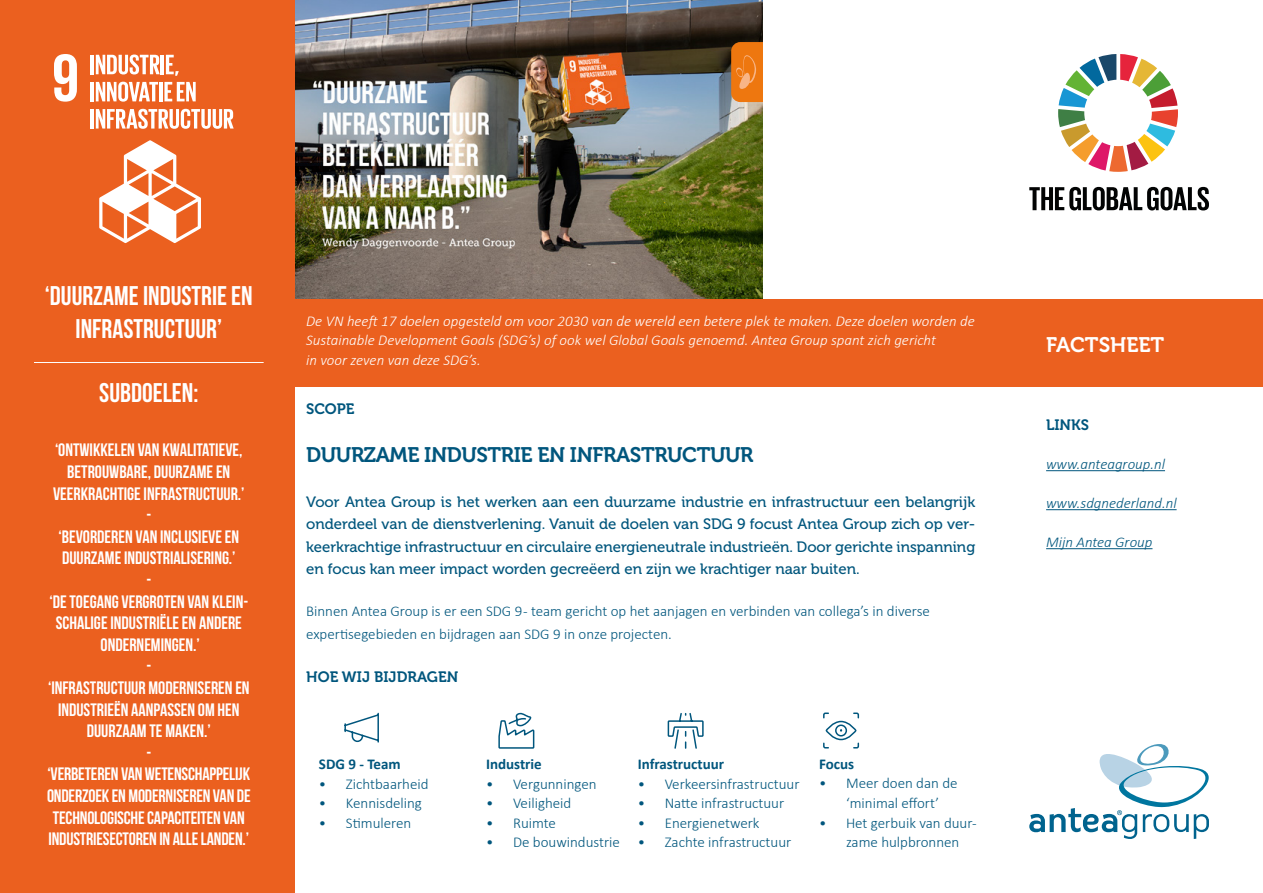
<style>
.page{position:relative;width:1263px;height:893px;background:#fff}
.page>*{position:absolute;margin:0;border:0;box-sizing:border-box;transform-origin:0 0}
.t1{font:27px/32.4px "Bebas Neue";color:#fff;text-align:center}
.t2{font:21px "Museo 700";letter-spacing:-.02em;color:#00567d}
.t3{font:21px "Museo 700";color:#fff}
.t4{font:18px/21.6px "Bebas Neue";color:#fff;text-align:center}
.t5{font:300 15px/19.5px "Calibri";color:#00567d}
.t6{font:15px/22.5px "Museo 500";color:#00567d;text-align:justify}
.t7{font:italic 300 15px/19.5px "Calibri";color:#fff}
.t8{font:italic 300 15px "Calibri";color:#00567d}
.t9{font:700 15px "Calibri";color:#00567d}
.t10{font:15px "Museo 700";color:#00567d}
</style>
<div class="page">
<img style="left:295px;top:0;width:468px;height:300px">
<div style="left:0;top:0;width:295px;height:893px;background:#eb601f"></div>
<div style="left:281px;top:300px;width:982px;height:87px;background:#eb601f"></div>
<svg style="left:54px;top:54px;width:23px;height:48px"></svg>
<hr style="left:91px;top:55px;width:3px;height:19px;background:#fff">
<svg style="left:96px;top:55px;width:64px;height:19px"></svg>
<hr style="left:161px;top:55px;width:3px;height:19px;background:#fff">
<svg style="left:166px;top:55px;width:13px;height:21px"></svg>
<hr style="left:91px;top:82px;width:3px;height:19px;background:#fff">
<svg style="left:96px;top:82px;width:62px;height:20px"></svg>
<hr style="left:159px;top:82px;width:4px;height:19px;background:#fff">
<svg style="left:164px;top:82px;width:32px;height:19px"></svg>
<hr style="left:91px;top:109px;width:3px;height:20px;background:#fff">
<svg style="left:96px;top:109px;width:138px;height:20px"></svg>
<svg style="left:99px;top:140px;width:102px;height:103px"></svg>
<hr style="left:1046px;top:470px;width:119px;height:1px;background:#00567d">
<hr style="left:1046px;top:509px;width:130px;height:1px;background:#00567d">
<hr style="left:1046px;top:548px;width:106px;height:1px;background:#00567d">
<svg style="left:1029px;top:744px;width:180px;height:95px"></svg>
<svg style="left:1029px;top:187px;width:180px;height:23px"></svg>
<svg style="left:1058px;top:54px;width:120px;height:118px"></svg>
<svg style="left:731px;top:42px;width:32px;height:60px;background:#eb7c1c"></svg>
<hr style="left:34px;top:362px;width:230px;height:1px;background:#fff">
<svg style="left:344px;top:712px;width:35px;height:31px"></svg>
<svg style="left:823px;top:712px;width:37px;height:37px"></svg>
<svg style="left:498px;top:712px;width:37px;height:37px"></svg>
<svg style="left:667px;top:713px;width:37px;height:36px"></svg>
<h1 class="t1" style="left:45px;top:279px;width:209px">‘DUURZAME INDUSTRIE EN<br>INFRASTRUCTUUR’</h1>
<h1 class="t1" style="left:99px;top:376px;width:101px">SUBDOELEN:</h1>
<p class="t4" style="left:47px;top:439px;width:205px">‘ONTWIKKELEN VAN KWALITATIEVE,<br>BETROUWBARE, DUURZAME EN<br>VEERKRACHTIGE INFRASTRUCTUUR.’<br>-<br>‘BEVORDEREN VAN INCLUSIEVE EN<br>DUURZAME INDUSTRIALISERING.’<br>-<br>‘DE TOEGANG VERGROTEN VAN KLEIN-<br>SCHALIGE INDUSTRIËLE EN ANDERE<br>ONDERNEMINGEN.’<br>-<br>‘INFRASTRUCTUUR MODERNISEREN EN<br>INDUSTRIEËN AANPASSEN OM HEN<br>DUURZAAM TE MAKEN.’<br>-<br>‘VERBETEREN VAN WETENSCHAPPELIJK<br>ONDERZOEK EN MODERNISEREN VAN DE<br>TECHNOLOGISCHE CAPACITEITEN VAN<br>INDUSTRIESECTOREN IN ALLE LANDEN.’</p>
<p class="t7" style="left:306px;top:311px;width:670px">De VN heeft 17 doelen opgesteld om voor 2030 van de wereld een betere plek te maken. Deze doelen worden de<br>Sustainable Development Goals (SDG’s) of ook wel Global Goals genoemd. Antea Group spant zich gericht<br>in voor zeven van deze SDG’s.</p>
<p class="t10" style="left:306px;top:400px;width:50px">SCOPE</p>
<p class="t2" style="left:306px;top:443px;width:449px">DUURZAME INDUSTRIE EN INFRASTRUCTUUR</p>
<p class="t6" style="left:306px;top:491px;width:671px">Voor Antea Group is het werken aan een duurzame industrie en infrastructuur een belangrijk onderdeel van de dienstverlening. Vanuit de doelen van SDG 9 focust Antea Group zich op ver&shy;keerkrachtige infrastructuur en circulaire energieneutrale industrieën. Door gerichte inspanning en focus kan meer impact worden gecreëerd en zijn we krachtiger naar buiten.</p>
<p class="t5" style="left:306px;top:600px;width:625px;line-height:22.5px">Binnen Antea Group is er een SDG 9 - team gericht op het aanjagen en verbinden van collega’s in diverse expertisegebieden en bijdragen aan SDG 9 in onze projecten.</p>
<p class="t10" style="left:306px;top:669px;width:154px">HOE WIJ BIJDRAGEN</p>
<p class="t9" style="left:319px;top:754px;width:83px">SDG 9 - Team</p>
<p class="t5" style="left:319px;top:774px;width:111px">• Zichtbaarheid</p>
<p class="t5" style="left:319px;top:793px;width:105px">• Kennisdeling</p>
<p class="t5" style="left:319px;top:813px;width:94px">• Stimuleren</p>
<p class="t9" style="left:486px;top:754px;width:57px">Industrie</p>
<p class="t5" style="left:486px;top:774px;width:112px">• Vergunningen</p>
<p class="t5" style="left:486px;top:793px;width:87px">• Veiligheid</p>
<p class="t5" style="left:486px;top:813px;width:71px">• Ruimte</p>
<p class="t5" style="left:486px;top:832px;width:135px">• De bouwindustrie</p>
<p class="t9" style="left:638px;top:754px;width:88px">Infrastructuur</p>
<p class="t5" style="left:638px;top:774px;width:163px">• Verkeersinfrastructuur</p>
<p class="t5" style="left:638px;top:793px;width:148px">• Natte infrastructuur</p>
<p class="t5" style="left:638px;top:813px;width:123px">• Energienetwerk</p>
<p class="t5" style="left:638px;top:832px;width:155px">• Zachte infrastructuur</p>
<p class="t9" style="left:819px;top:753px;width:37px">Focus</p>
<p class="t5" style="left:819px;top:774px;width:140px;text-align:center">• Meer doen dan de ‘minimal effort’</p>
<p class="t5" style="left:846px;top:813px;width:132px;text-indent:-27px">• Het gerbuik van duur&shy;zame hulpbronnen</p>
<p class="t3" style="left:1046px;top:333px;width:120px">FACTSHEET</p>
<p class="t10" style="left:1046px;top:416px;width:44px">LINKS</p>
<p class="t8" style="left:1046px;top:454px;width:120px">www.anteagroup.nl</p>
<p class="t8" style="left:1046px;top:493px;width:132px">www.sdgnederland.nl</p>
<p class="t8" style="left:1046px;top:532px;width:108px">Mijn Antea Group</p>
</div>
